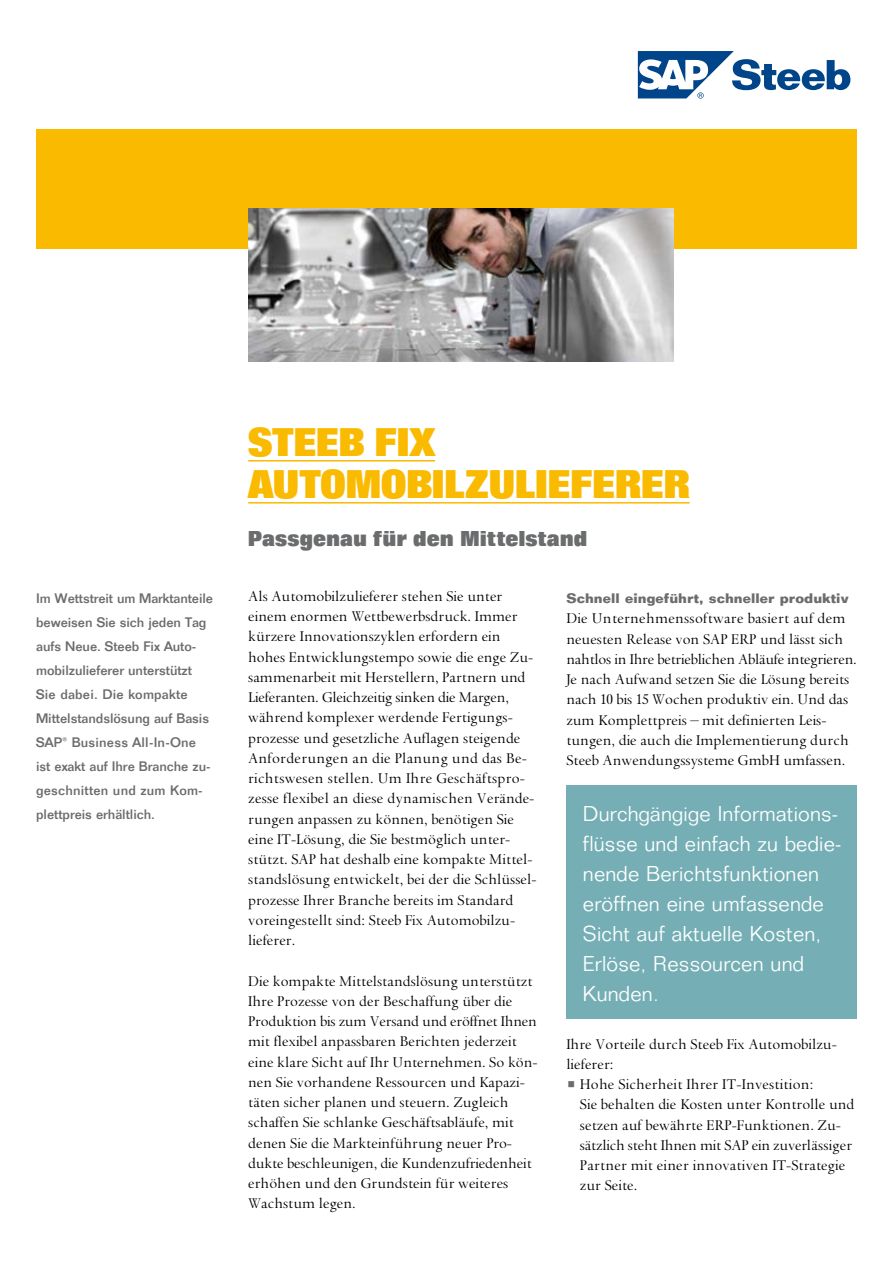
<style>
.page{position:relative;width:893px;height:1263px;background:#fff}
.page>*{position:absolute;margin:0;border:0;box-sizing:border-box;transform-origin:0 0}
.t1{font:39px/42px "SAP Sans 2007 Extra Bold Cond";color:#faba00}
.t2{font:300 21px/30px "SAP Sans 2007";letter-spacing:.01em;color:#fff}
.t3{font:21px "SAP Sans 2007 Extra Bold Cond";letter-spacing:.03em;color:#6b6c6d}
.t4{font:16.5px/20.2px "SAP Serif 2007";color:#000}
.t5{font:500 13.5px/24px "SAP Sans 2007";letter-spacing:-.005em;color:#6b6c6d}
.t6{font:13.5px "SAP SANS2002 Bold";letter-spacing:.01em;color:#6b6c6d}
.s1{color:#6b6c6d}
</style>
<div class="page">
<svg style="left:638px;top:51px;width:212px;height:48px"></svg>
<hr style="left:248px;top:460px;width:187px;height:1px;background:#faba00">
<hr style="left:248px;top:502px;width:442px;height:1px;background:#faba00">
<div style="left:36px;top:130px;width:821px;height:119px;background:#faba00"></div>
<img style="left:248px;top:208px;width:426px;height:154px">
<div style="left:566px;top:785px;width:291px;height:233px;background:#75afb5"></div>
<p class="t5" style="left:36px;top:587px;width:178px">Im Wettstreit um Marktanteile beweisen Sie sich jeden Tag aufs Neue. Steeb Fix Auto&shy;mobilzulieferer unterstützt<br>Sie dabei. Die kompakte<br>Mittelstandslösung auf Basis<br>SAP® Business All-In-One ist exakt auf Ihre Branche zu&shy;geschnitten und zum Kom&shy;plettpreis erhältlich.</p>
<p class="t1" style="left:248px;top:421px;width:443px">STEEB FIX<br>AUTOMOBILZULIEFERER</p>
<p class="t3" style="left:248px;top:525px;width:340px">Passgenau für den Mittelstand</p>
<p class="t4" style="left:248px;top:586px;width:290px">Als Automobilzulieferer stehen Sie unter einem enormen Wettbewerbsdruck. Immer kürzere Innovationszyklen erfordern ein hohes Entwicklungstempo sowie die enge Zu&shy;sammenarbeit mit Herstellern, Partnern und Lieferanten. Gleichzeitig sinken die Margen, während komplexer werdende Fertigungs&shy;prozesse und gesetzliche Auflagen steigende Anforderungen an die Planung und das Be&shy;richtswesen stellen. Um Ihre Geschäftspro&shy;zesse flexibel an diese dynamischen Verände&shy;rungen anpassen zu können, benötigen Sie eine IT-Lösung, die Sie bestmöglich unter&shy;stützt. SAP hat deshalb eine kompakte Mittel&shy;standslösung entwickelt, bei der die Schlüssel&shy;prozesse Ihrer Branche bereits im Standard voreingestellt sind: Steeb Fix Automobilzu&shy;lieferer.</p>
<p class="t4" style="left:248px;top:971px;width:291px">Die kompakte Mittelstandslösung unterstützt Ihre Prozesse von der Beschaffung über die Produktion bis zum Versand und eröffnet Ihnen mit flexibel anpassbaren Berichten jederzeit eine klare Sicht auf Ihr Unternehmen. So kön&shy;nen Sie vorhandene Ressourcen und Kapazi&shy;täten sicher planen und steuern. Zugleich schaffen Sie schlanke Geschäftsabläufe, mit denen Sie die Markteinführung neuer Pro&shy;dukte beschleunigen, die Kundenzufriedenheit erhöhen und den Grundstein für weiteres Wachstum legen.</p>
<p class="t6" style="left:566px;top:590px;width:284px">Schnell eingeführt, schneller produktiv</p>
<p class="t4" style="left:566px;top:609px;width:292px">Die Unternehmenssoftware basiert auf dem neuesten Release von SAP ERP und lässt sich nahtlos in Ihre betrieblichen Abläufe integrieren.<br>Je nach Aufwand setzen Sie die Lösung bereits nach 10 bis 15 Wochen produktiv ein. Und das zum Komplettpreis – mit definierten Leis&shy;tungen, die auch die Implementierung durch Steeb Anwendungssysteme GmbH umfassen.</p>
<p class="t2" style="left:583px;top:798px;width:260px">Durchgängige Informations&shy;flüsse und einfach zu bedie&shy;nende Berichtsfunktionen eröffnen eine umfassende<br>Sicht auf aktuelle Kosten,<br>Erlöse, Ressourcen und<br>Kunden.</p>
<p class="t4" style="left:566px;top:1034px;width:272px">Ihre Vorteile durch Steeb Fix Automobilzu&shy;lieferer:</p>
<p class="t4" style="left:580px;top:1075px;width:276px;text-indent:-14px"><span class="s1">•</span> Hohe Sicherheit Ihrer IT-Investition:<br>Sie behalten die Kosten unter Kontrolle und setzen auf bewährte ERP-Funktionen. Zu&shy;sätzlich steht Ihnen mit SAP ein zuverlässiger Partner mit einer innovativen IT-Strategie zur Seite.</p>
</div>
